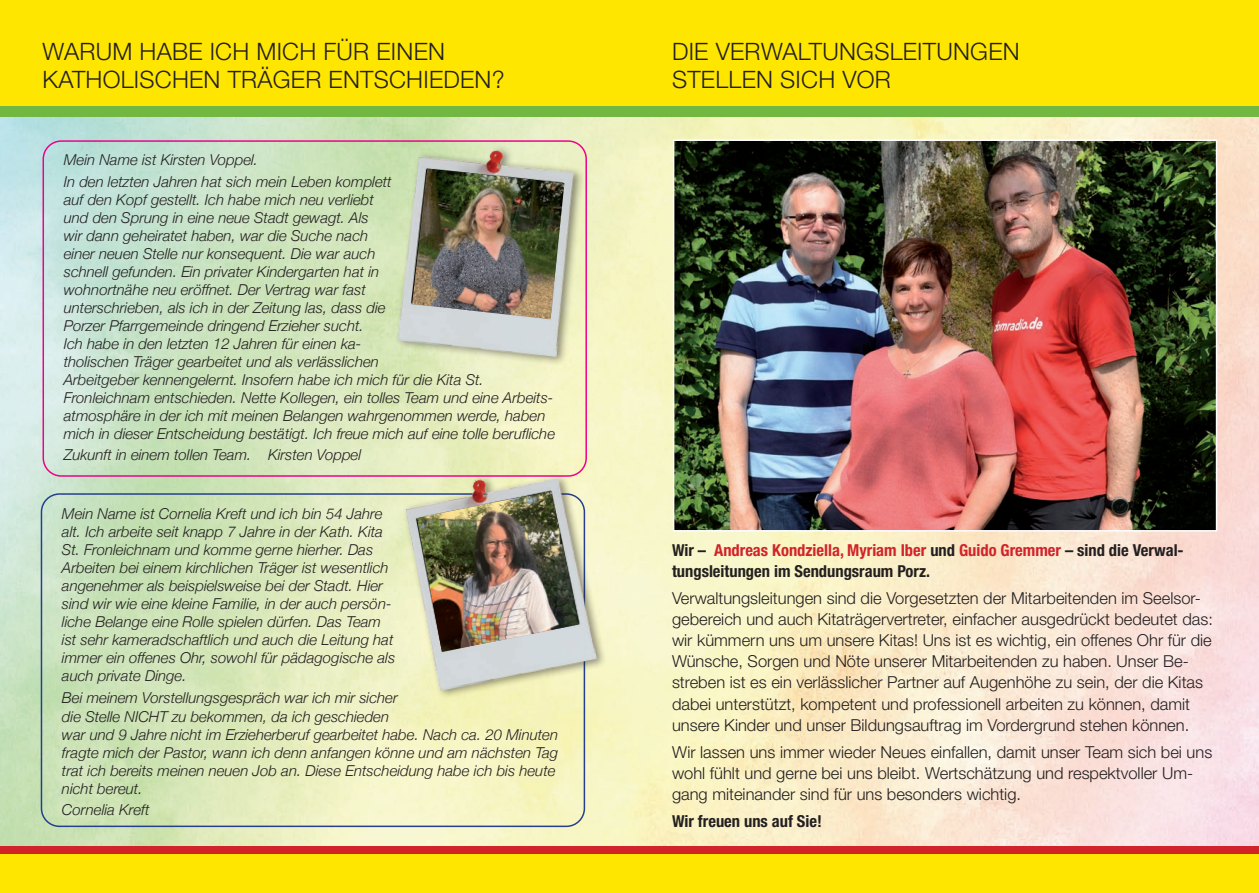
<style>
.page{position:relative;width:1259px;height:893px;background:#fff}
.page>*{position:absolute;margin:0;border:0;box-sizing:border-box;transform-origin:0 0}
.t1{font:300 24px/28.8px "Helvetica Neue LT Std";letter-spacing:.01em;color:#231f20}
.t2{font:300 16.5px/21px "Helvetica Neue LT Std";color:#231f20}
.t3{font:700 condensed 16.5px/21px "Helvetica Neue LT Std";color:#231f20}
.t4{font:italic 300 15px/18px "Helvetica Neue";color:#231f20}
.s1{color:#d1232a}
</style>
<div class="page">
<img style="left:0;top:116px;width:1259px;height:731px">
<div style="left:0;top:0;width:1259px;height:111px;background:#ffe601"></div>
<div style="left:0;top:106px;width:1259px;height:10px;background:#73b743"></div>
<div style="left:0;top:850px;width:1259px;height:43px;background:#ffe601"></div>
<div style="left:0;top:847px;width:1259px;height:7px;background:#d1232a"></div>
<div style="left:43px;top:140px;width:544px;height:337px;border:2px solid #ed028c;border-radius:18px"></div>
<div style="left:394px;top:145px;width:190px;height:221px;background:#231f20;opacity:.5"></div>
<img style="left:396px;top:141px;width:184px;height:219px">
<img style="left:412px;top:168px;width:152px;height:151px">
<img style="left:676px;top:142px;width:538px;height:386px">
<div style="left:673px;top:139px;width:544px;height:392px;border:2px solid #fff"></div>
<div style="left:41px;top:493px;width:544px;height:334px;border:2px solid #253f8e;border-radius:18px"></div>
<div style="left:402px;top:473px;width:205px;height:226px;background:#231f20;opacity:.5"></div>
<img style="left:403px;top:465px;width:194px;height:226px">
<img style="left:417px;top:491px;width:162px;height:161px">
<h1 class="t1" style="left:43px;top:36px;width:464px">WARUM HABE ICH MICH FÜR EINEN<br>KATHOLISCHEN TRÄGER ENTSCHIEDEN?</h1>
<p class="t4" style="left:64px;top:148px;width:329px;line-height:22.2px">Mein Name ist Kirsten Voppel.<br>In den letzten Jahren hat sich mein Leben komplett</p>
<p class="t4" style="left:64px;top:190px;width:493px">auf den Kopf gestellt. Ich habe mich neu verliebt<br>und den Sprung in eine neue Stadt gewagt. Als<br>wir dann geheiratet haben, war die Suche nach<br>einer neuen Stelle nur konsequent. Die war auch<br>schnell gefunden. Ein privater Kindergarten hat in<br>wohnortnähe neu eröffnet. Der Vertrag war fast<br>unterschrieben, als ich in der Zeitung las, dass die<br>Porzer Pfarrgemeinde dringend Erzieher sucht.<br>Ich habe in den letzten 12 Jahren für einen ka-<br>tholischen Träger gearbeitet und als verlässlichen<br>Arbeitgeber kennengelernt. Insofern habe ich mich für die Kita St.<br>Fronleichnam entschieden. Nette Kollegen, ein tolles Team und eine Arbeits&shy;atmosphäre in der ich mit meinen Belangen wahrgenommen werde, haben mich in dieser Entscheidung bestätigt. Ich freue mich auf eine tolle berufliche</p>
<p class="t4" style="left:64px;top:445px;width:299px">Zukunft in einem tollen Team. Kirsten Voppel</p>
<p class="t4" style="left:62px;top:504px;width:335px">Mein Name ist Cornelia Kreft und ich bin 54 Jahre alt. Ich arbeite seit knapp 7 Jahre in der Kath. Kita St. Fronleichnam und komme gerne hierher. Das Arbeiten bei einem kirchlichen Träger ist wesentlich angenehmer als beispielsweise bei der Stadt. Hier sind wir wie eine kleine Familie, in der auch persön&shy;liche Belange eine Rolle spielen dürfen. Das Team ist sehr kameradschaftlich und auch die Leitung hat immer ein offenes Ohr, sowohl für pädagogische als auch private Dinge.</p>
<p class="t4" style="left:62px;top:688px;width:498px">Bei meinem Vorstellungsgespräch war ich mir sicher<br>die Stelle NICHT zu bekommen, da ich geschieden<br>war und 9 Jahre nicht im Erzieherberuf gearbeitet habe. Nach ca. 20 Minuten fragte mich der Pastor, wann ich denn anfangen könne und am nächsten Tag trat ich bereits meinen neuen Job an. Diese Entscheidung habe ich bis heute nicht bereut.</p>
<p class="t4" style="left:62px;top:799px;width:89px">Cornelia Kreft</p>
<h1 class="t1" style="left:672px;top:36px;width:349px">DIE VERWALTUNGSLEITUNGEN<br>STELLEN SICH VOR</h1>
<p class="t3" style="left:672px;top:539px;width:513px">Wir – <span class="s1">Andreas Kondziella, Myriam Iber</span> und <span class="s1">Guido Gremmer</span> – sind die Verwal&shy;tungsleitungen im Sendungsraum Porz.</p>
<p class="t2" style="left:672px;top:588px;width:542px">Verwaltungsleitungen sind die Vorgesetzten der Mitarbeitenden im Seelsor&shy;gebereich und auch Kitaträgervertreter, einfacher ausgedrückt bedeutet das: wir kümmern uns um unsere Kitas! Uns ist es wichtig, ein offenes Ohr für die Wünsche, Sorgen und Nöte unserer Mitarbeitenden zu haben. Unser Be&shy;streben ist es ein verlässlicher Partner auf Augenhöhe zu sein, der die Kitas dabei unterstützt, kompetent und professionell arbeiten zu können, damit unsere Kinder und unser Bildungsauftrag im Vordergrund stehen können.</p>
<p class="t2" style="left:672px;top:741px;width:542px">Wir lassen uns immer wieder Neues einfallen, damit unser Team sich bei uns wohl fühlt und gerne bei uns bleibt. Wertschätzung und respektvoller Um&shy;gang miteinander sind für uns besonders wichtig.</p>
<p class="t3" style="left:672px;top:811px;width:151px">Wir freuen uns auf Sie!</p>
</div>
